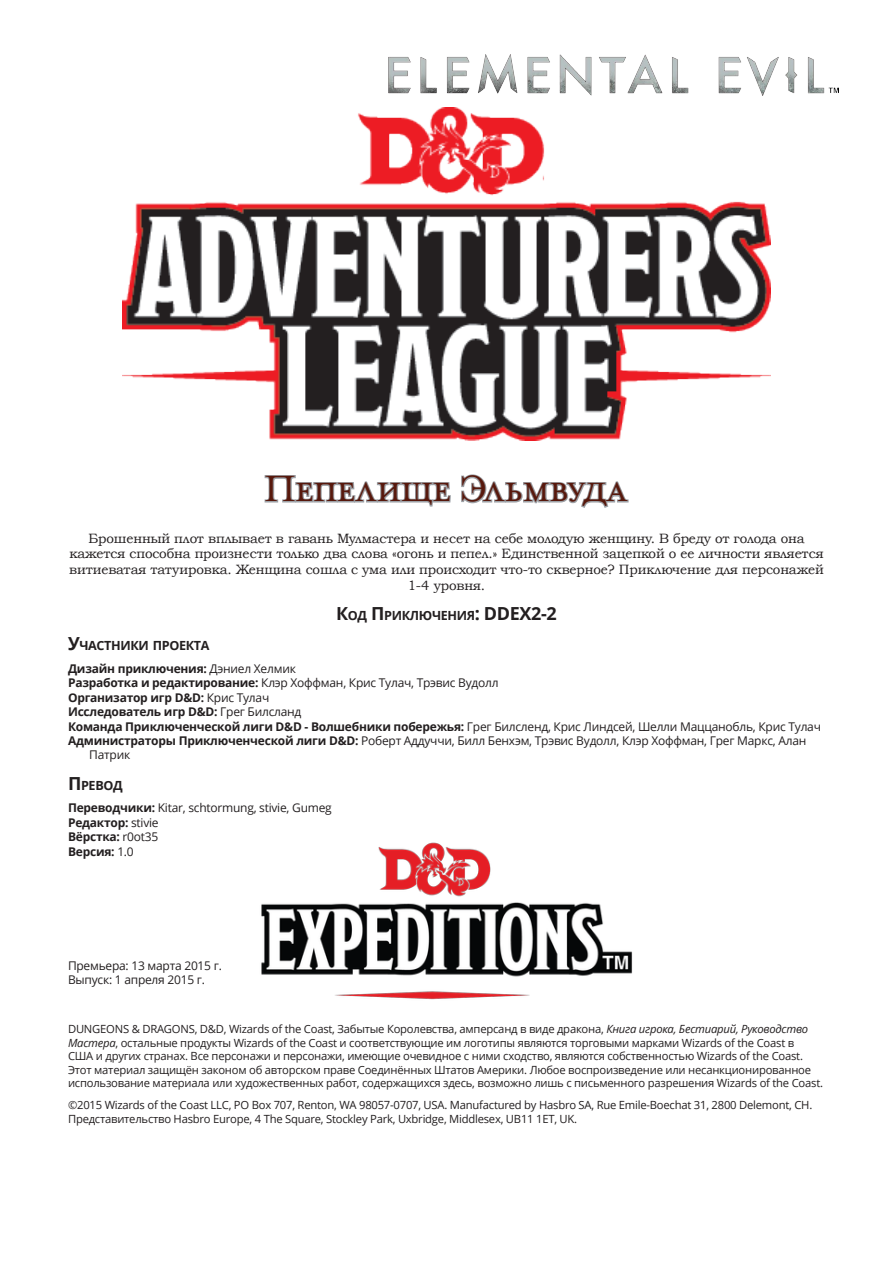
<style>
.page{position:relative;width:893px;height:1263px;background:#fff}
.page>*{position:absolute;margin:0;border:0;box-sizing:border-box;transform-origin:0 0}
.t1{font:42px "Mr.Niga Small Caps";color:#57180c}
.t2{font:13.5px/15.8px "Mookmania";letter-spacing:-.01em;color:#231f20;text-align:center}
.t3{font:700 12.6px "Open Sans";letter-spacing:-.03em;color:#231f20}
.t4{font:12px/14.4px "Open Sans";letter-spacing:-.02em;color:#231f20}
.t5{font:700 12px "Open Sans";letter-spacing:-.02em;color:#231f20}
.t6{font:11.25px/13.5px "Open Sans";letter-spacing:-.02em;color:#231f20}
.s1{font-size:18px}
.s2{font-weight:400}
.s3{font-weight:700}
.s4{font-style:italic}
</style>
<div class="page">
<img style="left:122px;top:107px;width:648px;height:333px">
<img style="left:389px;top:54px;width:450px;height:41px">
<img style="left:261px;top:842px;width:372px;height:158px">
<svg style="left:264px;top:475px;width:187px;height:32px"></svg>
<svg style="left:461px;top:474px;width:168px;height:34px"></svg>
<h1 class="t1" style="left:265px;top:470px;width:365px">Пепелище Эльмвуда</h1>
<p class="t2" style="left:69px;top:530px;width:756px">Брошенный плот вплывает в гавань Мулмастера и несет на себе молодую женщину. В бреду от голода она кажется способна произнести только два слова «огонь и пепел.» Единственной зацепкой о ее личности является витиеватая татуировка. Женщина сошла с ума или происходит что-то скверное? Приключение для персонажей 1-4 уровня.</p>
<p class="t3" style="left:336px;top:606px;width:222px"><span class="s1">К</span>од <span class="s1">П</span>риключения<span class="s1">: DDEX2-2</span></p>
<p class="t3" style="left:68px;top:637px;width:143px"><span class="s1">У</span>частники п роекта</p>
<p class="t5" style="left:68px;top:660px;width:229px">Дизайн приключения: <span class="s2">Дэниел Хелмик</span></p>
<p class="t4" style="left:68px;top:676px;width:432px"><span class="s3">Разработка и редактирование:</span> Клэр Хоффман, Крис Тулач, Трэвис Вудолл</p>
<p class="t5" style="left:68px;top:689px;width:203px">Организатор игр D&amp;D: <span class="s2">Крис Тулач</span></p>
<p class="t5" style="left:68px;top:703px;width:235px">Исследователь игр D&amp;D: <span class="s2">Грег Билсланд</span></p>
<p class="t5" style="left:68px;top:718px;width:754px">Команда Приключенческой лиги D&amp;D - Волшебники побережья: <span class="s2">Грег Билсленд, Крис Линдсей, Шелли Маццанобль, Крис Тулач</span></p>
<p class="t4" style="left:68px;top:733px;width:740px"><span class="s3">Администраторы Приключенческой лиги D&amp;D:</span> Роберт Аддуччи, Билл Бенхэм, Трэвис Вудолл, Клэр Хоффман, Грег Маркс, Алан</p>
<p class="t4" style="left:89px;top:748px;width:43px">Патрик</p>
<p class="t3" style="left:68px;top:776px;width:56px"><span class="s1">П</span>ревод</p>
<p class="t4" style="left:68px;top:801px;width:265px"><span class="s3">Переводчики:</span> Kitar, schtormung, stivie, Gumeg<br><span class="s3">Редактор:</span> stivie<br><span class="s3">Вёрстка:</span> r0ot35<br><span class="s3">Версия:</span> 1.0</p>
<p class="t4" style="left:68px;top:958px;width:155px">Премьера: 13 марта 2015 г.<br>Выпуск: 1 апреля 2015 г.</p>
<p class="t6" style="left:68px;top:1022px;width:756px">DUNGEONS &amp; DRAGONS, D&amp;D, Wizards of the Coast, Забытые Королевства, амперсанд в виде дракона, <span class="s4">Книга игрока, Бестиарий, Руководство Мастера</span>, остальные продукты Wizards of the Coast и соответствующие им логотипы являются торговыми марками Wizards of the Coast в<br>США и других странах. Все персонажи и персонажи, имеющие очевидное с ними сходство, являются собственностью Wizards of the Coast.<br>Этот материал защищён законом об авторском праве Соединённых Штатов Америки. Любое воспроизведение или несанкционированное использование материала или художественных работ, содержащихся здесь, возможно лишь с письменного разрешения Wizards of the Coast.</p>
<p class="t6" style="left:68px;top:1098px;width:746px">©2015 Wizards of the Coast LLC, PO Box 707, Renton, WA 98057-0707, USA. Manufactured by Hasbro SA, Rue Emile-Boechat 31, 2800 Delemont, CH.<br>Представительство Hasbro Europe, 4 The Square, Stockley Park, Uxbridge, Middlesex, UB11 1ET, UK.</p>
</div>
